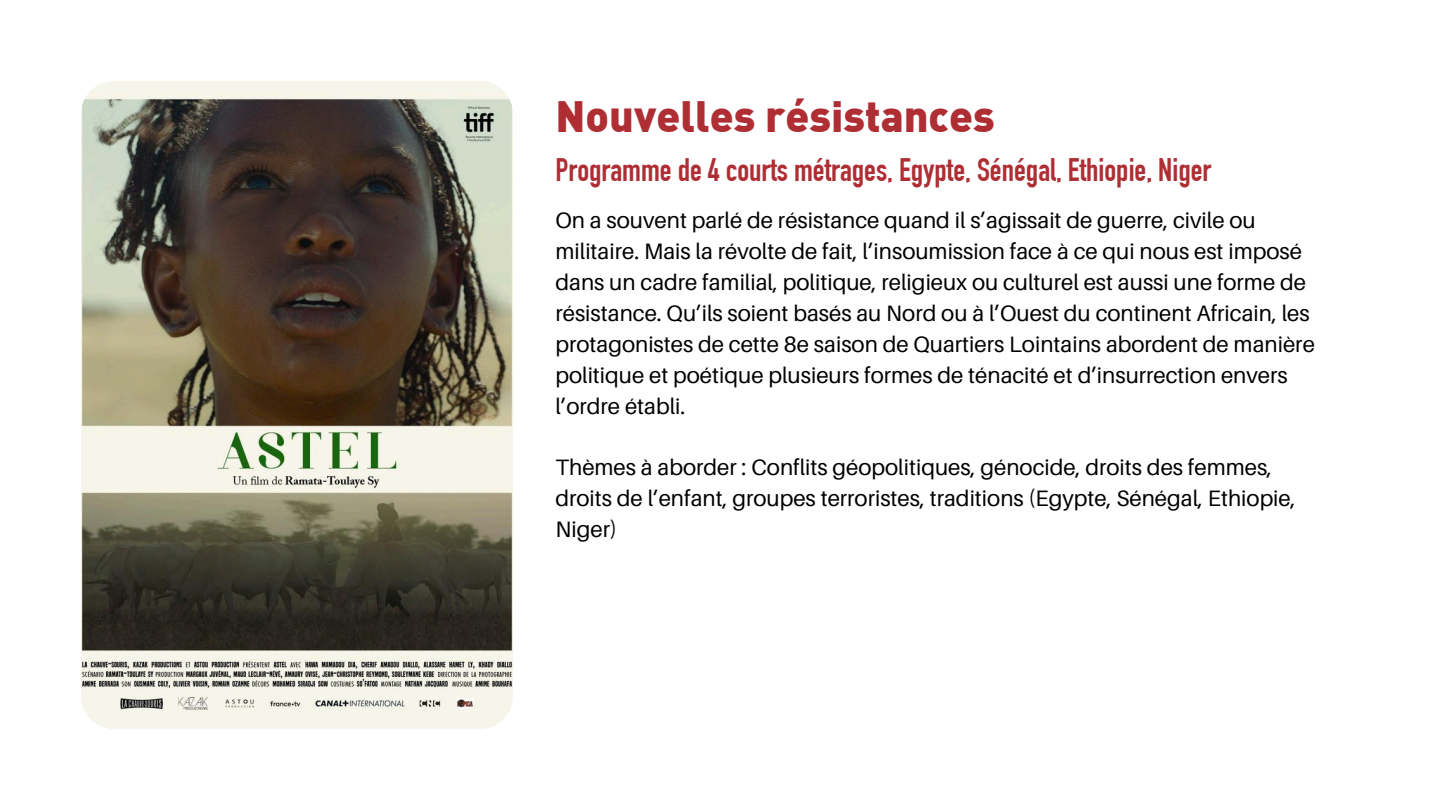
<style>
.page{position:relative;width:1440px;height:810px;background:#fff}
.page>*{position:absolute;margin:0;border:0;box-sizing:border-box;transform-origin:0 0}
.t1{font:900 43px "DIN";color:#af2e34}
.t2{font:31.9px "DIN Engschrift";color:#af2e34}
.t3{font:22.3px/30.9px "Aileron";color:#000}
</style>
<div class="page">
<img style="left:81px;top:81px;width:432px;height:648px;border-radius:33px">
<h1 class="t1" style="left:555px;top:92px;width:441px">Nouvelles résistances</h1>
<h2 class="t2" style="left:556px;top:152px;width:657px">Programme de 4 courts métrages, Egypte, Sénégal, Ethiopie, Niger</h2>
<p class="t3" style="left:555px;top:205px;width:761px">On a souvent parlé de résistance quand il s’agissait de guerre, civile ou militaire. Mais la révolte de fait, l’insoumission face à ce qui nous est imposé dans un cadre familial, politique, religieux ou culturel est aussi une forme de résistance. Qu’ils soient basés au Nord ou à l’Ouest du continent Africain, les protagonistes de cette 8e saison de Quartiers Lointains abordent de manière politique et poétique plusieurs formes de ténacité et d’insurrection envers l’ordre établi.</p>
<p class="t3" style="left:555px;top:451px;width:742px">Thèmes à aborder : Conflits géopolitiques, génocide, droits des femmes, droits de l’enfant, groupes terroristes, traditions (Egypte, Sénégal, Ethiopie,<br>Niger)</p>
</div>
